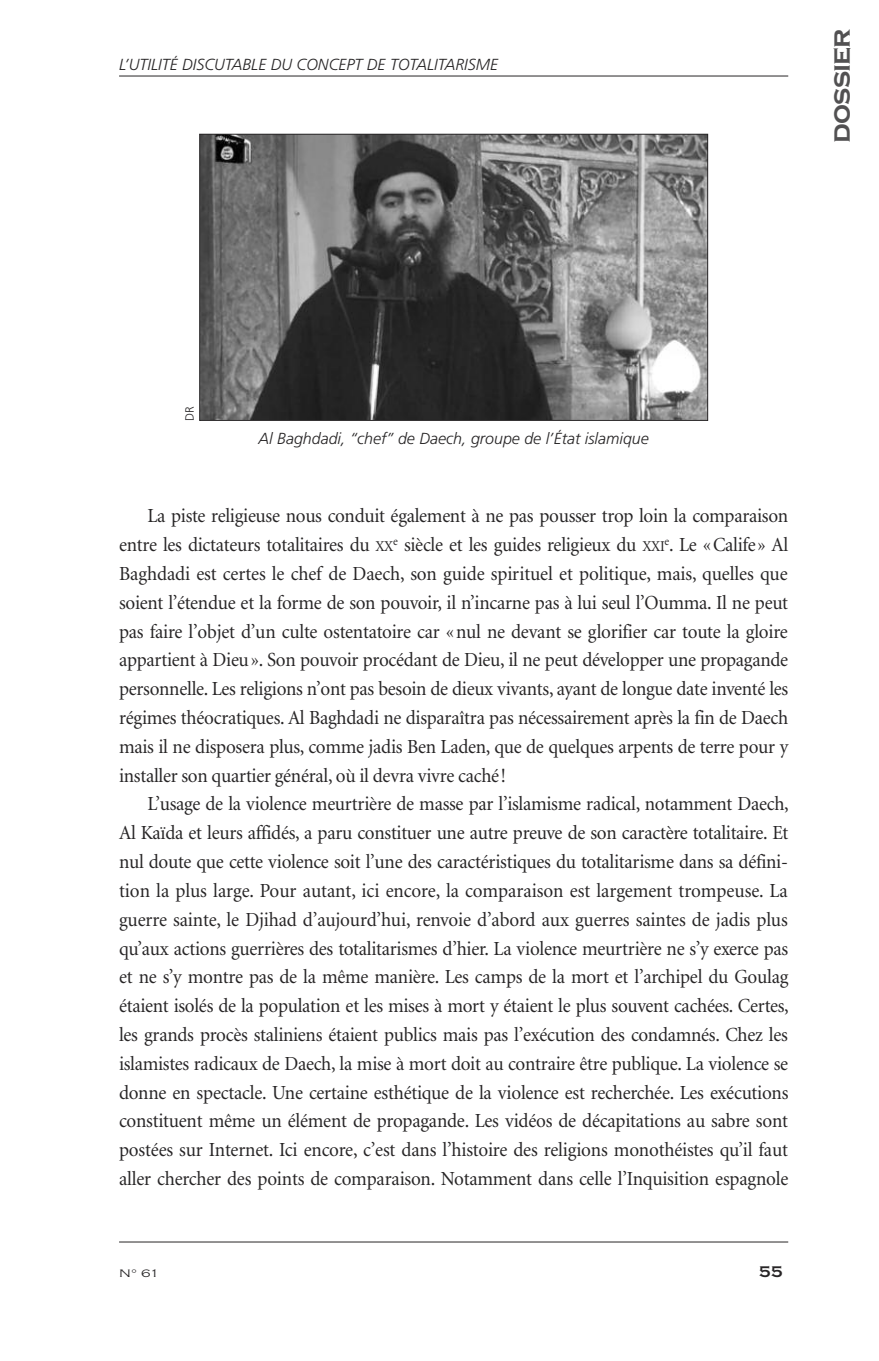
<style>
.page{position:relative;width:879px;height:1361px;background:#fff}
.page>*{position:absolute;margin:0;border:0;box-sizing:border-box;transform-origin:0 0}
.t1{font:700 28px "Copperplate Gothic";letter-spacing:-.03em;color:#525152}
.t2{font:20px/28.8px "Minion";letter-spacing:-.01em;color:#272526;text-align:justify;scale:.95 1}
.t3{font:italic 300 16px "Frutiger";color:#272526}
.t4{font:700 16px "Copperplate Gothic";color:#272526}
.t5{font:300 12px "Frutiger";color:#272526}
.t6{font:300 11.2px "Copperplate Gothic";color:#272526;scale:1.25 1}
.s1{font-size:15px}
</style>
<div class="page">
<hr style="left:119px;top:76px;width:669px;height:1px;background:#272526">
<hr style="left:119px;top:1241px;width:669px;height:1px;background:#272526">
<img style="left:201px;top:136px;width:505px;height:283px">
<div style="left:199px;top:134px;width:509px;height:287px;border:1px solid #272526"></div>
<p class="t3" style="left:119px;top:58px;width:380px">L’UTILITÉ DISCUTABLE DU CONCEPT DE TOTALITARISME</p>
<h1 class="t1" style="left:824px;top:143px;width:116px;rotate:-90deg">dossier</h1>
<p class="t5" style="left:185px;top:421px;width:16px;rotate:-90deg">DR</p>
<p class="t3" style="left:258px;top:432px;width:392px">Al Baghdadi, “chef” de Daech, groupe de l’État islamique</p>
<p class="t2" style="left:119px;top:503px;width:706px;text-indent:28px">La piste religieuse nous conduit également à ne pas pousser trop loin la comparaison entre les dictateurs totalitaires du <span class="s1">XX</span><sup>e</sup> siècle et les guides religieux du <span class="s1">XXI</span><sup>e</sup>. Le «Calife» Al Baghdadi est certes le chef de Daech, son guide spirituel et politique, mais, quelles que soient l’étendue et la forme de son pouvoir, il n’incarne pas à lui seul l’Oumma. Il ne peut pas faire l’objet d’un culte ostentatoire car «nul ne devant se glorifier car toute la gloire appartient à Dieu». Son pouvoir procédant de Dieu, il ne peut développer une propagande personnelle. Les religions n’ont pas besoin de dieux vivants, ayant de longue date inventé les régimes théocratiques. Al Baghdadi ne disparaîtra pas nécessairement après la fin de Daech mais il ne disposera plus, comme jadis Ben Laden, que de quelques arpents de terre pour y installer son quartier général, où il devra vivre caché!</p>
<p class="t2" style="left:119px;top:791px;width:706px;text-indent:28px">L’usage de la violence meurtrière de masse par l’islamisme radical, notamment Daech, Al Kaïda et leurs affidés, a paru constituer une autre preuve de son caractère totalitaire. Et nul doute que cette violence soit l’une des caractéristiques du totalitarisme dans sa défini&shy;tion la plus large. Pour autant, ici encore, la comparaison est largement trompeuse. La guerre sainte, le Djihad d’aujourd’hui, renvoie d’abord aux guerres saintes de jadis plus qu’aux actions guerrières des totalitarismes d’hier. La violence meurtrière ne s’y exerce pas et ne s’y montre pas de la même manière. Les camps de la mort et l’archipel du Goulag étaient isolés de la population et les mises à mort y étaient le plus souvent cachées. Certes, les grands procès staliniens étaient publics mais pas l’exécution des condamnés. Chez les islamistes radicaux de Daech, la mise à mort doit au contraire être publique. La violence se donne en spectacle. Une certaine esthétique de la violence est recherchée. Les exécutions constituent même un élément de propagande. Les vidéos de décapitations au sabre sont postées sur Internet. Ici encore, c’est dans l’histoire des religions monothéistes qu’il faut aller chercher des points de comparaison. Notamment dans celle l’Inquisition espagnole</p>
<p class="t6" style="left:119px;top:1266px;width:34px">N° 61</p>
<p class="t4" style="left:759px;top:1261px;width:25px">55</p>
</div>
